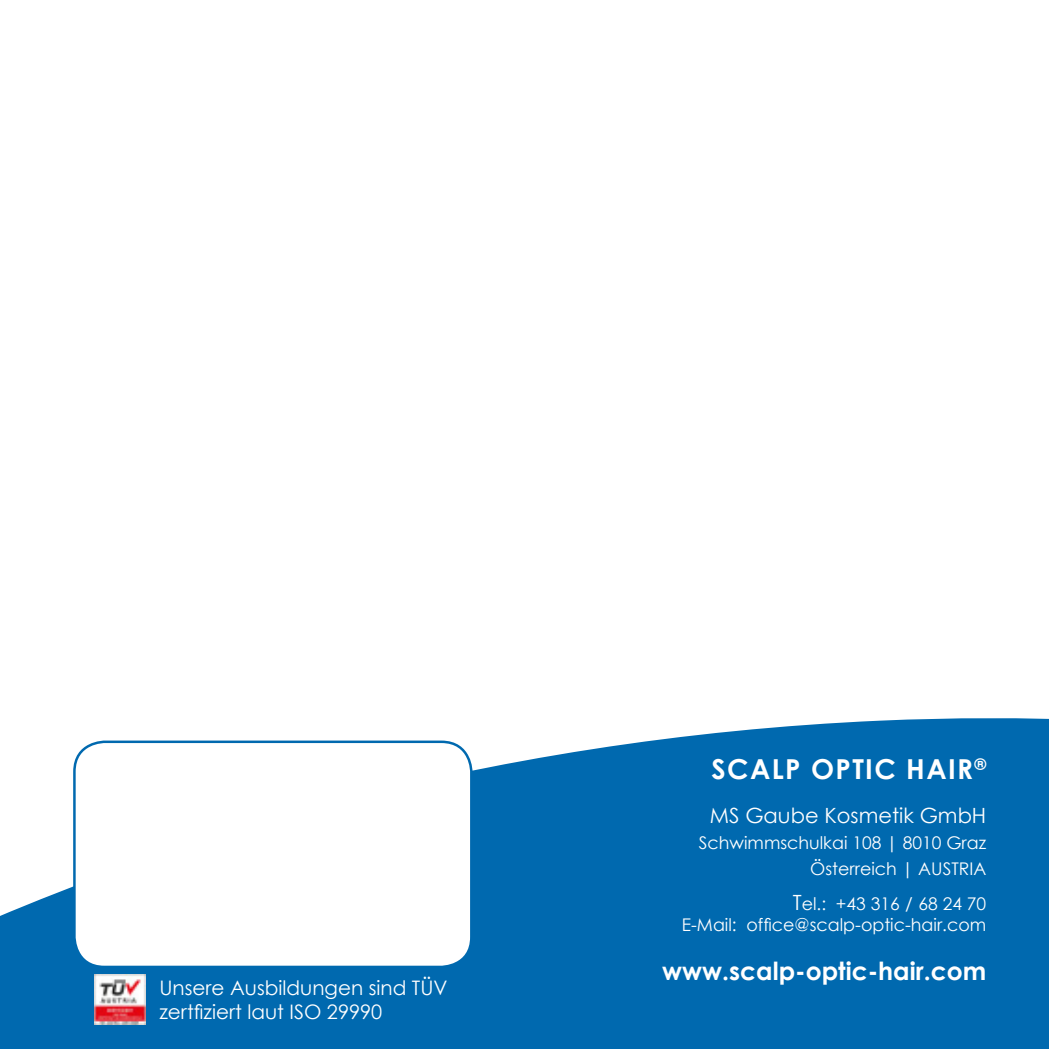
<style>
.page{position:relative;width:1049px;height:1049px;background:#fff}
.page>*{position:absolute;margin:0;border:0;box-sizing:border-box;transform-origin:0 0}
.t1{font:700 27.5px "Century Gothic";letter-spacing:.05em;color:#fff}
.t2{font:700 25px "Century Gothic";color:#fff}
.t3{font:21px "Century Gothic";color:#fff}
.t4{font:20px/24px "Century Gothic";color:#fff}
.t5{font:17.5px/26px "Century Gothic";color:#fff;text-align:right}
.s1{font-size:21px}
</style>
<div class="page">
<svg style="left:0;top:718px;width:1049px;height:331px;background:#207bb9"></svg>
<div style="left:74px;top:742px;width:397px;height:225px;background:#fff;border-radius:30px"></div>
<div style="left:73px;top:740px;width:400px;height:228px;border:2px solid #0069af;border-radius:30px"></div>
<img style="left:95px;top:974px;width:50px;height:50px">
<p class="t4" style="left:159px;top:975px;width:290px">Unsere Ausbildungen sind TÜV zertfiziert laut ISO 29990</p>
<h1 class="t1" style="left:711px;top:748px;width:276px">SCALP OPTIC HAIR<sup>®</sup></h1>
<p class="t3" style="left:710px;top:801px;width:278px">MS Gaube Kosmetik GmbH</p>
<p class="t5" style="left:699px;top:829px;width:289px">Schwimmschulkai 108 | 8010 Graz<br>Österreich | AUSTRIA</p>
<p class="t5" style="left:682px;top:893px;width:306px;line-height:21px"><span class="s1">T</span>el.: +43 316 / 68 24 70<br>E-Mail: office@scalp-optic-hair.com</p>
<h2 class="t2" style="left:662px;top:951px;width:325px">www.scalp-optic-hair.com</h2>
</div>
